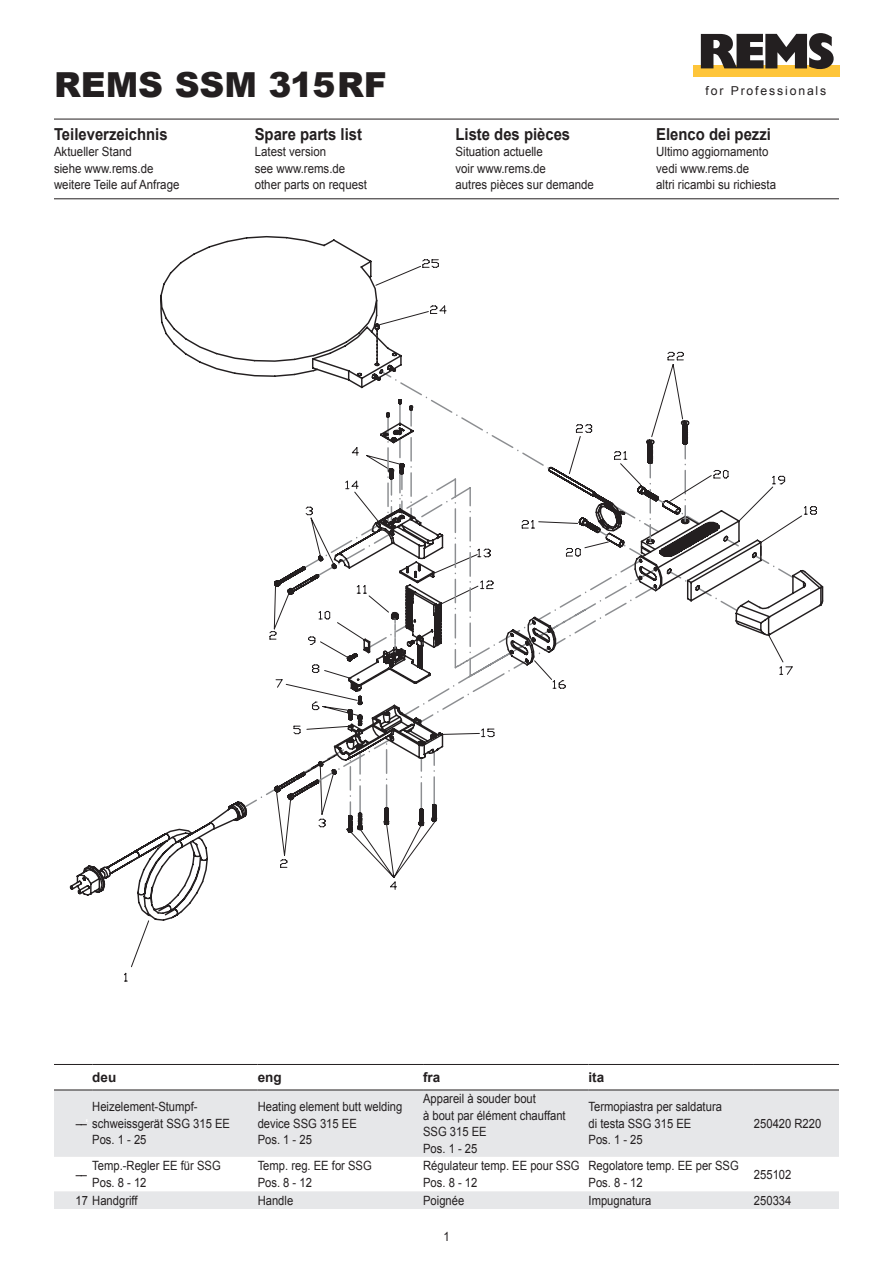
<style>
.page{position:relative;width:893px;height:1263px;background:#fff}
.page>*{position:absolute;margin:0;border:0;box-sizing:border-box;transform-origin:0 0}
.t1{font:900 34.5px "Arial";color:#231f20}
.t2{font:700 16.5px "Arial";color:#231f20;scale:.9 1}
.t3{font:700 13.5px "Arial";color:#231f20}
.t4{font:12.75px/16.5px "Arial";color:#231f20;scale:.88 1}
.t5{font:12.75px/16.5px "Arial";color:#231f20;scale:.9 1}
.t6{font:12.3px "Arial";letter-spacing:.15em;color:#231f20}
.s1{color:#fff}
</style>
<div class="page">
<div style="left:693px;top:65px;width:146px;height:11px;background:#fec53a"></div>
<svg style="left:701px;top:33px;width:133px;height:36px"></svg>
<svg style="left:160px;top:236px;width:215px;height:116px"></svg>
<svg style="left:375px;top:259px;width:307px;height:93px"></svg>
<svg style="left:70px;top:352px;width:753px;height:629px"></svg>
<hr style="left:54px;top:119px;width:785px;height:1px;background:#231f20">
<hr style="left:54px;top:198px;width:785px;height:1px;background:#231f20">
<div style="left:54px;top:1090px;width:785px;height:119px;background:#e6e7e9"></div>
<svg style="left:54px;top:1157px;width:785px;height:34px"></svg>
<hr style="left:54px;top:1064px;width:38px;height:1px;background:#231f20">
<hr style="left:92px;top:1064px;width:166px;height:1px;background:#231f20">
<hr style="left:258px;top:1064px;width:165px;height:1px;background:#231f20">
<hr style="left:423px;top:1064px;width:165px;height:1px;background:#231f20">
<hr style="left:588px;top:1064px;width:166px;height:1px;background:#231f20">
<hr style="left:754px;top:1064px;width:85px;height:1px;background:#231f20">
<hr style="left:54px;top:1089px;width:38px;height:1px;background:#231f20">
<hr style="left:92px;top:1089px;width:166px;height:1px;background:#231f20">
<hr style="left:258px;top:1089px;width:165px;height:1px;background:#231f20">
<hr style="left:423px;top:1089px;width:165px;height:1px;background:#231f20">
<hr style="left:588px;top:1089px;width:166px;height:1px;background:#231f20">
<hr style="left:754px;top:1089px;width:85px;height:1px;background:#231f20">
<h1 class="t1" style="left:54px;top:59px;width:334px">REMS SSM 315RF</h1>
<p class="t2" style="left:54px;top:123px;width:128px">Teileverzeichnis</p>
<p class="t5" style="left:54px;top:143px;width:141px">Aktueller Stand<br>siehe www.rems.de weitere Teile auf Anfrage</p>
<p class="t2" style="left:255px;top:123px;width:121px">Spare parts list</p>
<p class="t5" style="left:255px;top:143px;width:126px">Latest version<br>see www.rems.de other parts on request</p>
<p class="t2" style="left:455px;top:123px;width:129px">Liste des pièces</p>
<p class="t5" style="left:455px;top:143px;width:155px">Situation actuelle<br>voir www.rems.de<br>autres pièces sur demande</p>
<p class="t6" style="left:706px;top:82px;width:122px">for Professionals</p>
<p class="t2" style="left:656px;top:123px;width:129px">Elenco dei pezzi</p>
<p class="t5" style="left:656px;top:143px;width:135px">Ultimo aggiornamento vedi www.rems.de<br>altri ricambi su richiesta</p>
<p class="t3" style="left:92px;top:1068px;width:26px">deu</p>
<p class="t3" style="left:258px;top:1068px;width:26px">eng</p>
<p class="t3" style="left:423px;top:1068px;width:19px">fra</p>
<p class="t3" style="left:588px;top:1068px;width:17px">ita</p>
<p class="t4" style="left:76px;top:1115px;width:177px">––<span class="s1">‘</span> schweissgerät SSG 315 EE</p>
<p class="t4" style="left:258px;top:1099px;width:166px">Heating element butt welding device SSG 315 EE<br>Pos. 1 - 25</p>
<p class="t4" style="left:423px;top:1090px;width:164px">Appareil à souder bout<br>à bout par élément chauffant<br>SSG 315 EE<br>Pos. 1 - 25</p>
<p class="t4" style="left:588px;top:1099px;width:153px">Termopiastra per saldatura di testa SSG 315 EE<br>Pos. 1 - 25</p>
<p class="t4" style="left:92px;top:1099px;width:120px">Heizelement-Stumpf-</p>
<p class="t4" style="left:92px;top:1132px;width:63px">Pos. 1 - 25</p>
<p class="t4" style="left:754px;top:1115px;width:78px">250420 R220</p>
<p class="t4" style="left:76px;top:1166px;width:15px">––<span class="s1">‘</span></p>
<p class="t4" style="left:92px;top:1158px;width:147px">Temp.-Regler EE für SSG<br>Pos. 8 - 12</p>
<p class="t4" style="left:258px;top:1158px;width:131px">Temp. reg. EE for SSG<br>Pos. 8 - 12</p>
<p class="t4" style="left:423px;top:1158px;width:179px">Régulateur temp. EE pour SSG<br>Pos. 8 - 12</p>
<p class="t4" style="left:588px;top:1158px;width:172px">Regolatore temp. EE per SSG<br>Pos. 8 - 12</p>
<p class="t4" style="left:754px;top:1166px;width:44px">255102</p>
<p class="t4" style="left:76px;top:1192px;width:72px">17 Handgriff</p>
<p class="t4" style="left:258px;top:1192px;width:42px">Handle</p>
<p class="t4" style="left:423px;top:1192px;width:48px">Poignée</p>
<p class="t4" style="left:588px;top:1192px;width:73px">Impugnatura</p>
<p class="t4" style="left:754px;top:1192px;width:44px">250334</p>
<p class="t4" style="left:443px;top:1228px;width:9px">1</p>
</div>
